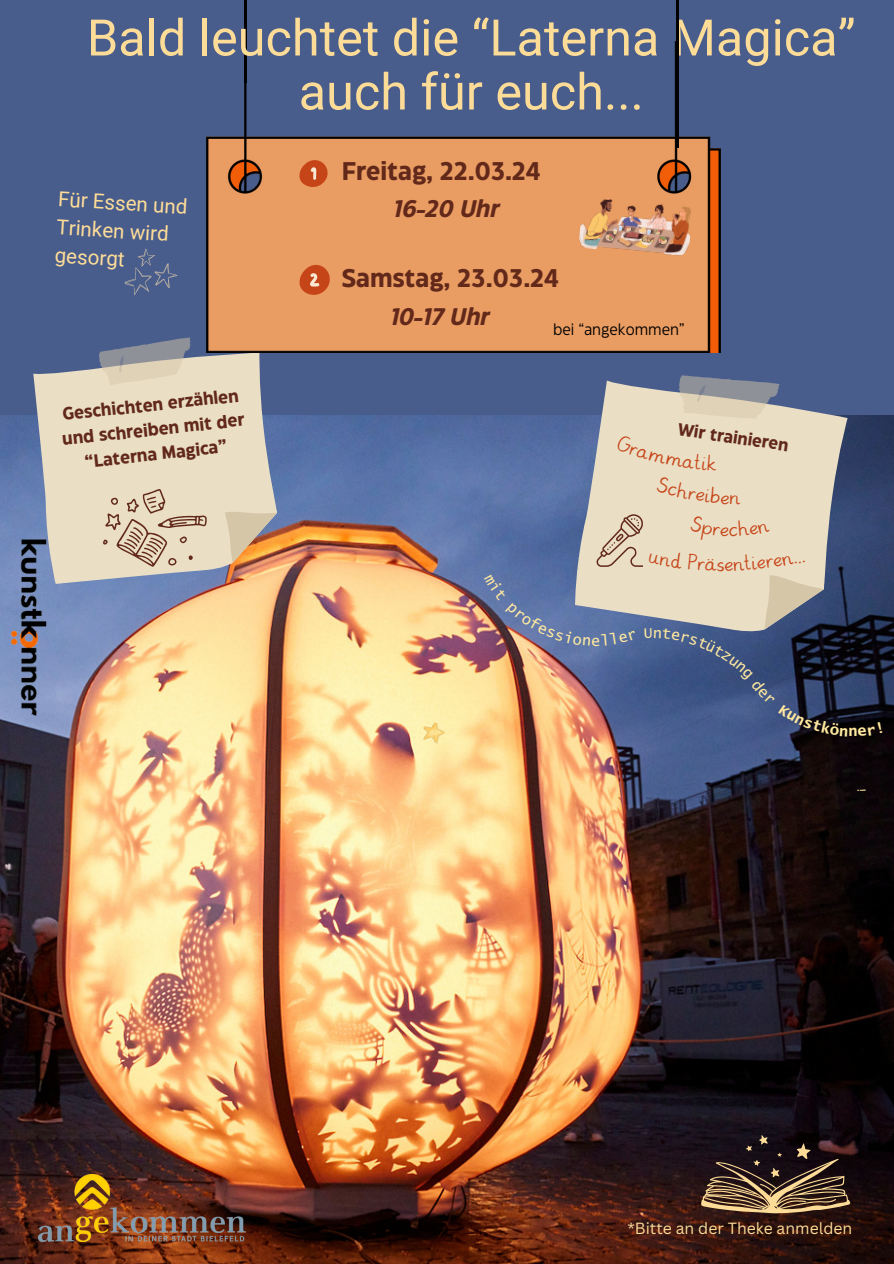
<style>
.page{position:relative;width:894px;height:1264px;background:#fff}
.page>*{position:absolute;margin:0;border:0;box-sizing:border-box;transform-origin:0 0}
.t1{font:50.4px/54px "Roboto";color:#fddc98;text-align:center}
.t2{font:700 25.5px "Eastman Grotesque";color:#62291b}
.t3{font:italic 700 24px "Eastman Grotesque";color:#62291b}
.t4{font:20.55px/28.2px "Roboto";color:#fddc98}
.t5{font:20.25px "Grundschrift";color:#c64518}
.t6{font:700 17.7px/24.8px "Eastman Grotesque";color:#62291b;text-align:center}
.t7{font:700 17.25px "Eastman Grotesque";color:#62291b}
.t8{font:15.75px "Canva Sans";color:#fddc98}
.t9{font:15.75px "Eastman Grotesque";color:#000}
.t10{font:15.3px "Lucida Console W1 G";color:#ffe99f}
.t11{font:700 15.3px "Lucida Console W1 G";color:#ffe99f}
</style>
<div class="page">
<div style="left:0;top:0;width:893px;height:1263px;background:#495d8c"></div>
<img style="left:0;top:415px;width:893px;height:848px">
<svg style="left:30px;top:352px;width:252px;height:233px;background:#cfc8bb"></svg>
<svg style="left:224px;top:506px;width:57px;height:57px;background:#d2b08b"></svg>
<svg style="left:98px;top:337px;width:96px;height:49px"></svg>
<img style="left:206px;top:42px;width:514px;height:310px">
<svg style="left:298px;top:158px;width:30px;height:29px"></svg>
<svg style="left:298px;top:262px;width:32px;height:33px"></svg>
<hr style="left:244px;top:0;width:2px;height:83px;background:#000">
<hr style="left:676px;top:0;width:2px;height:148px;background:#000">
<svg style="left:701px;top:1134px;width:149px;height:79px;background:#4c3a2f"></svg>
<svg style="left:103px;top:489px;width:103px;height:77px;background:#d6c3ac"></svg>
<img style="left:419px;top:719px;width:28px;height:27px">
<img style="left:578px;top:197px;width:114px;height:61px">
<img style="left:38px;top:1174px;width:207px;height:67px">
<svg style="left:568px;top:380px;width:283px;height:263px;fill:#eadec5"></svg>
<svg style="left:674px;top:375px;width:105px;height:52px;background:#b5b1ab"></svg>
<img style="left:0;top:537px;width:64px;height:180px">
<svg style="left:124px;top:248px;width:53px;height:47px"></svg>
<svg style="left:857px;top:789px;width:8px;height:2px"></svg>
<svg style="left:484px;top:574px;width:106px;height:71px;background:#6e799f"></svg>
<svg style="left:857px;top:721px;width:25px;height:15px"></svg>
<div style="left:616px;top:434px;width:124px;height:71px;background:#eadec5"></div>
<svg style="left:596px;top:514px;width:251px;height:222px"></svg>
<h1 class="t1" style="left:87px;top:11px;width:770px">Bald leuchtet die “Laterna Magica” auch für euch...</h1>
<p class="t4" style="left:59px;top:184px;width:131px;rotate:4deg">Für Essen und<br>Trinken wird gesorgt</p>
<h2 class="t6" style="left:58px;top:403px;width:184px;rotate:-6deg">Geschichten erzählen und schreiben mit der “Laterna Magica”</h2>
<h2 class="t2" style="left:342px;top:161px;width:200px">Freitag, 22.03.24</h2>
<h3 class="t3" style="left:393px;top:199px;width:107px">16-20 Uhr</h3>
<p class="t2" style="left:342px;top:268px;width:219px">Samstag, 23.03.24</p>
<h2 class="t3" style="left:390px;top:307px;width:101px">10-17 Uhr</h2>
<p class="t9" style="left:553px;top:323px;width:133px">bei “angekommen”</p>
<h4 class="t7" style="left:678px;top:423px;width:113px;rotate:8deg">Wir trainieren</h4>
<p class="t10" style="left:591px;top:633px;width:11px">e</p>
<p class="t5" style="left:728px;top:518px;width:11px">c</p>
<p class="t11" style="left:848px;top:724px;width:11px">n</p>
<p class="t8" style="left:627px;top:1217px;width:226px">*Bitte an der Theke anmelden</p>
</div>
